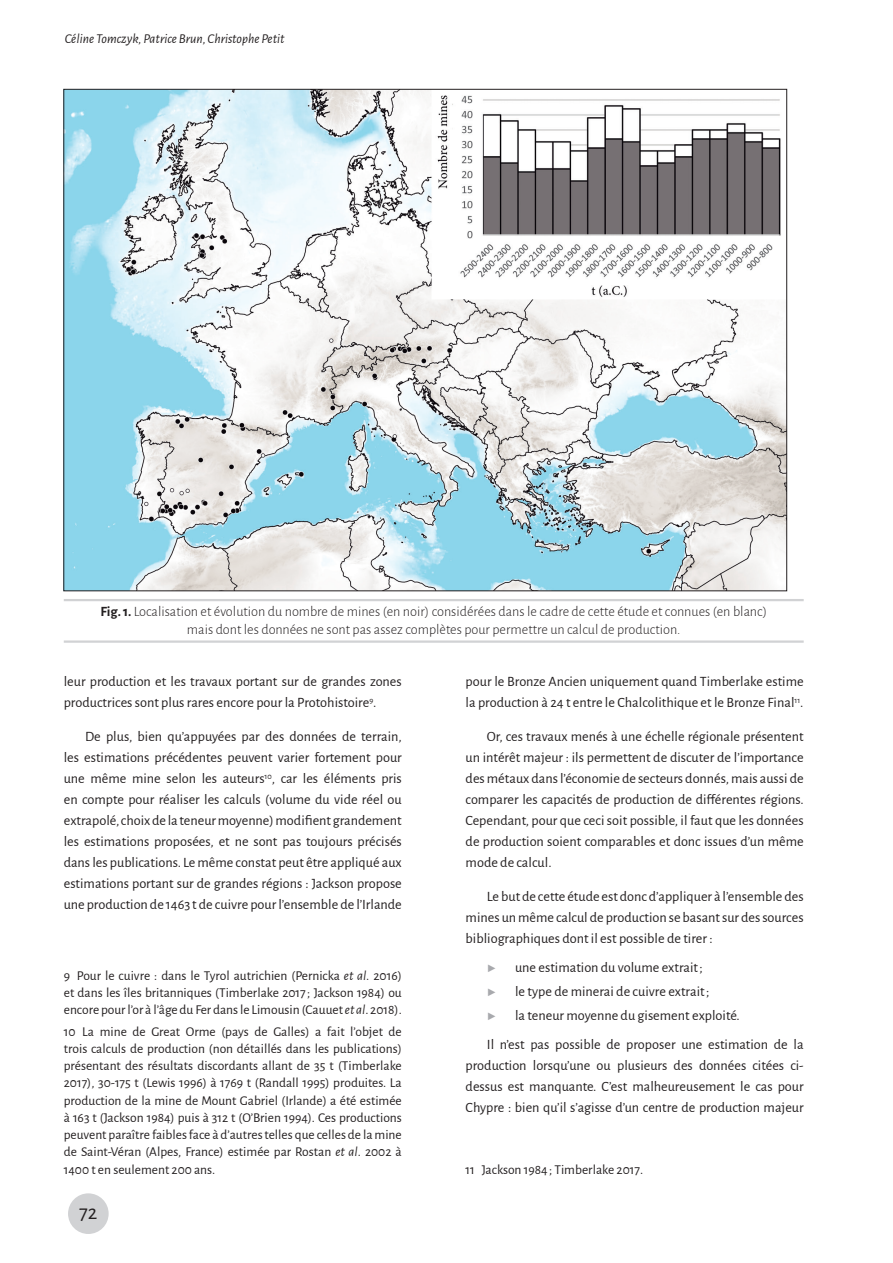
<style>
.page{position:relative;width:893px;height:1263px;background:#fff}
.page>*{position:absolute;margin:0;border:0;box-sizing:border-box;transform-origin:0 0}
.t1{font:21px "Alegreya Sans";color:#231f20}
.t2{font:14.25px/21px "Alegreya Sans";color:#231f20;text-align:justify}
.t3{font:300 14.25px/18px "Alegreya Sans";color:#231f20;text-align:center}
.t4{font:14.25px "Seravek";color:#a8a9ad}
.t5{font:13.5px/17.2px "Alegreya Sans";color:#231f20;text-align:justify}
.t6{font:italic 13.5px "Alegreya Sans";color:#231f20}
.s1{font-weight:700}
.s2{font-style:italic}
</style>
<div class="page">
<div style="left:68px;top:1193px;width:41px;height:41px;background:#d1d2d4;border-radius:50%"></div>
<hr style="left:64px;top:599px;width:740px;height:2px;background:#d1d2d4">
<hr style="left:64px;top:640px;width:740px;height:3px;background:#d1d2d4">
<img style="left:66px;top:91px;width:719px;height:498px">
<p class="t6" style="left:65px;top:29px;width:221px">Céline Tomczyk, Patrice Brun, Christophe Petit</p>
<p class="t3" style="left:100px;top:602px;width:668px"><span class="s1">Fig. 1.</span> Localisation et évolution du nombre de mines (en noir) considérées dans le cadre de cette étude et connues (en blanc) mais dont les données ne sont pas assez complètes pour permettre un calcul de production.</p>
<p class="t2" style="left:64px;top:671px;width:339px">leur production et les travaux portant sur de grandes zones productrices sont plus rares encore pour la Protohistoire<sup>9</sup>.</p>
<p class="t2" style="left:64px;top:725px;width:340px;text-indent:21px">De plus, bien qu’appuyées par des données de terrain, les estimations précédentes peuvent varier fortement pour une même mine selon les auteurs<sup>10</sup>, car les éléments pris en compte pour réaliser les calculs (volume du vide réel ou extrapolé, choix de la teneur moyenne) modifient grandement les estimations proposées, et ne sont pas toujours précisés dans les publications. Le même constat peut être appliqué aux estimations portant sur de grandes régions : Jackson propose une production de 1463 t de cuivre pour l’ensemble de l’Irlande</p>
<p class="t5" style="left:64px;top:966px;width:340px">9 Pour le cuivre : dans le Tyrol autrichien (Pernicka <span class="s2">et al.</span> 2016) et dans les îles britanniques (Timberlake 2017 ; Jackson 1984) ou encore pour l’or à l’âge du Fer dans le Limousin (Cauuet <span class="s2">et al</span>. 2018).</p>
<p class="t5" style="left:64px;top:1022px;width:340px">10 La mine de Great Orme (pays de Galles) a fait l’objet de trois calculs de production (non détaillés dans les publications) présentant des résultats discordants allant de 35 t (Timberlake 2017), 30-175 t (Lewis 1996) à 1769 t (Randall 1995) produites. La production de la mine de Mount Gabriel (Irlande) a été estimée à 163 t (Jackson 1984) puis à 312 t (O’Brien 1994). Ces productions peuvent paraître faibles face à d’autres telles que celles de la mine de Saint-Véran (Alpes, France) estimée par Rostan <span class="s2">et al</span>. 2002 à 1400 t en seulement 200 ans.</p>
<h1 class="t1" style="left:79px;top:1198px;width:20px">72</h1>
<p class="t2" style="left:466px;top:671px;width:340px">pour le Bronze Ancien uniquement quand Timberlake estime la production à 24 t entre le Chalcolithique et le Bronze Final<sup>11</sup>.</p>
<p class="t2" style="left:466px;top:725px;width:340px;text-indent:21px">Or, ces travaux menés à une échelle régionale présentent un intérêt majeur : ils permettent de discuter de l’importance des métaux dans l’économie de secteurs donnés, mais aussi de comparer les capacités de production de différentes régions.<br>Cependant, pour que ceci soit possible, il faut que les données de production soient comparables et donc issues d’un même mode de calcul.</p>
<p class="t2" style="left:466px;top:885px;width:340px;text-indent:21px">Le but de cette étude est donc d’appliquer à l’ensemble des mines un même calcul de production se basant sur des sources bibliographiques dont il est possible de tirer :</p>
<p class="t4" style="left:487px;top:956px;width:11px">ॴ</p>
<p class="t2" style="left:515px;top:956px;width:189px">une estimation du volume extrait ;</p>
<p class="t4" style="left:487px;top:980px;width:11px">ॴ</p>
<p class="t2" style="left:515px;top:980px;width:196px">le type de minerai de cuivre extrait ;</p>
<p class="t4" style="left:487px;top:1004px;width:11px">ॴ</p>
<p class="t2" style="left:487px;top:1000px;width:318px;line-height:28.5px;text-indent:28px">la teneur moyenne du gisement exploité.<br>Il n’est pas possible de proposer une estimation de la</p>
<p class="t2" style="left:466px;top:1054px;width:340px">production lorsqu’une ou plusieurs des données citées ci&shy;dessus est manquante. C’est malheureusement le cas pour Chypre : bien qu’il s’agisse d’un centre de production majeur</p>
<p class="t5" style="left:466px;top:1160px;width:179px">11 Jackson 1984 ; Timberlake 2017.</p>
</div>
